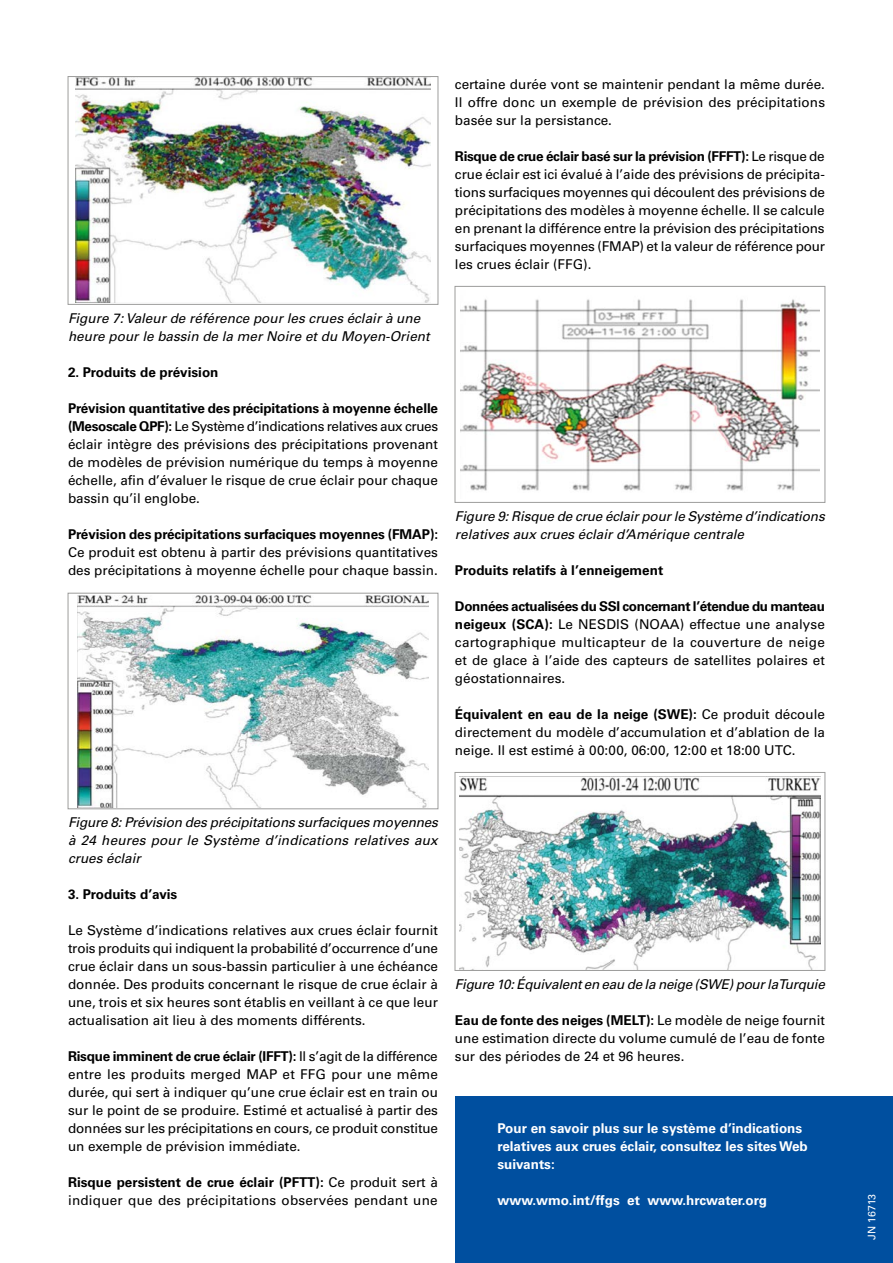
<style>
.page{position:relative;width:893px;height:1263px;background:#fff}
.page>*{position:absolute;margin:0;border:0;box-sizing:border-box;transform-origin:0 0}
.t1{font:13.5px/18px "Univers LTCYR 55 Roman";color:#000;text-align:justify}
.t2{font:700 13.5px "Univers LTCYR 65";letter-spacing:-.01em;color:#000}
.t3{font:italic 13.5px/18px "Univers LTCYR 55";color:#000}
.t4{font:700 13.5px/18px "Univers LTCYR 65";color:#fff}
.t5{font:italic 13.5px "Univers LTCYR 55";letter-spacing:-.02em;color:#000}
.t6{font:10.5px "Univers LTCYR 55 Roman";letter-spacing:-.005em;color:#fff}
.s1{font-family:"Univers LTCYR 65";font-weight:700}
.s2{font-family:"Univers LTCYR 55 Roman";font-weight:400}
</style>
<div class="page">
<hr style="left:892px;top:0;width:1px;height:489px;background:#c6c6c6">
<div style="left:455px;top:1097px;width:438px;height:166px;background:#004f9f"></div>
<hr style="left:892px;top:0;width:1px;height:162px;background:#004f9f">
<hr style="left:892px;top:162px;width:1px;height:51px;background:#00abd2">
<hr style="left:892px;top:213px;width:1px;height:51px;background:#76b843">
<hr style="left:892px;top:264px;width:1px;height:51px;background:#f7a600">
<hr style="left:892px;top:413px;width:1px;height:90px;background:#004f9f">
<img style="left:76px;top:78px;width:354px;height:225px">
<div style="left:68px;top:76px;width:370px;height:229px;border:1px solid #9d9d9c"></div>
<img style="left:78px;top:596px;width:350px;height:211px">
<div style="left:68px;top:593px;width:370px;height:216px;border:1px solid #9d9d9c"></div>
<img style="left:460px;top:299px;width:360px;height:192px">
<div style="left:455px;top:286px;width:370px;height:217px;border:1px solid #9d9d9c"></div>
<img style="left:460px;top:776px;width:360px;height:193px">
<div style="left:455px;top:772px;width:370px;height:199px;border:1px solid #9d9d9c"></div>
<p class="t3" style="left:68px;top:308px;width:363px">Figure 7: Valeur de référence pour les crues éclair à une heure pour le bassin de la mer Noire et du Moyen-Orient</p>
<p class="t2" style="left:68px;top:362px;width:152px">2. Produits de prévision</p>
<p class="t2" style="left:68px;top:398px;width:372px">Prévision quantitative des précipitations à moyenne échelle</p>
<p class="t1" style="left:68px;top:416px;width:372px"><span class="s1">(Mesoscale QPF):</span> Le Système d’indications relatives aux crues éclair intègre des prévisions des précipitations provenant de modèles de prévision numérique du temps à moyenne échelle, afin d’évaluer le risque de crue éclair pour chaque bassin qu’il englobe.</p>
<p class="t2" style="left:68px;top:524px;width:372px">Prévision des précipitations surfaciques moyennes (FMAP):</p>
<p class="t1" style="left:68px;top:542px;width:371px">Ce produit est obtenu à partir des prévisions quantitatives des précipitations à moyenne échelle pour chaque bassin.</p>
<p class="t1" style="left:455px;top:74px;width:372px">certaine durée vont se maintenir pendant la même durée.<br>Il offre donc un exemple de prévision des précipitations basée sur la persistance.</p>
<p class="t2" style="left:455px;top:146px;width:371px">Risque de crue éclair basé sur la prévision (FFFT): <span class="s2">Le risque de</span></p>
<p class="t1" style="left:455px;top:164px;width:372px">crue éclair est ici évalué à l’aide des prévisions de précipita&shy;tions surfaciques moyennes qui découlent des prévisions de précipitations des modèles à moyenne échelle. Il se calcule en prenant la différence entre la prévision des précipitations surfaciques moyennes (FMAP) et la valeur de référence pour les crues éclair (FFG).</p>
<p class="t3" style="left:455px;top:506px;width:371px">Figure 9: Risque de crue éclair pour le Système d’indications relatives aux crues éclair d’Amérique centrale</p>
<p class="t2" style="left:455px;top:560px;width:210px">Produits relatifs à l’enneigement</p>
<p class="t2" style="left:455px;top:596px;width:371px">Données actualisées du SSI concernant l’étendue du manteau</p>
<p class="t1" style="left:455px;top:614px;width:371px"><span class="s1">neigeux (SCA):</span> Le NESDIS (NOAA) effectue une analyse cartographique multicapteur de la couverture de neige et de glace à l’aide des capteurs de satellites polaires et géostationnaires.</p>
<p class="t2" style="left:455px;top:704px;width:371px">Équivalent en eau de la neige (SWE): <span class="s2">Ce produit découle</span></p>
<p class="t1" style="left:455px;top:722px;width:371px">directement du modèle d’accumulation et d’ablation de la neige. Il est estimé à 00:00, 06:00, 12:00 et 18:00 UTC.</p>
<p class="t3" style="left:68px;top:812px;width:371px;text-align:justify">Figure 8: Prévision des précipitations surfaciques moyennes à 24 heures pour le Système d’indications relatives aux crues éclair</p>
<p class="t2" style="left:68px;top:884px;width:111px">3. Produits d’avis</p>
<p class="t1" style="left:68px;top:920px;width:371px">Le Système d’indications relatives aux crues éclair fournit trois produits qui indiquent la probabilité d’occurrence d’une crue éclair dans un sous-bassin particulier à une échéance donnée. Des produits concernant le risque de crue éclair à une, trois et six heures sont établis en veillant à ce que leur actualisation ait lieu à des moments différents.</p>
<p class="t2" style="left:68px;top:1046px;width:371px">Risque imminent de crue éclair (IFFT): <span class="s2">Il s’agit de la différence</span></p>
<p class="t1" style="left:68px;top:1064px;width:372px">entre les produits merged MAP et FFG pour une même durée, qui sert à indiquer qu’une crue éclair est en train ou sur le point de se produire. Estimé et actualisé à partir des données sur les précipitations en cours, ce produit constitue un exemple de prévision immédiate.</p>
<p class="t2" style="left:68px;top:1172px;width:372px">Risque persistent de crue éclair (PFTT): <span class="s2">Ce produit sert à</span></p>
<p class="t1" style="left:68px;top:1190px;width:371px">indiquer que des précipitations observées pendant une</p>
<p class="t5" style="left:455px;top:974px;width:371px">Figure 10: Équivalent en eau de la neige (SWE) pour la Turquie</p>
<p class="t2" style="left:455px;top:1010px;width:371px">Eau de fonte des neiges (MELT): <span class="s2">Le modèle de neige fournit</span></p>
<p class="t1" style="left:455px;top:1028px;width:371px">une estimation directe du volume cumulé de l’eau de fonte sur des périodes de 24 et 96 heures.</p>
<p class="t4" style="left:497px;top:1118px;width:312px">Pour en savoir plus sur le système d’indications relatives aux crues éclair, consultez les sites Web suivants:</p>
<p class="t4" style="left:497px;top:1190px;width:271px">www.wmo.int/ffgs et www.hrcwater.org</p>
<p class="t6" style="left:864px;top:1240px;width:48px;rotate:-90deg">JN 16713</p>
</div>
